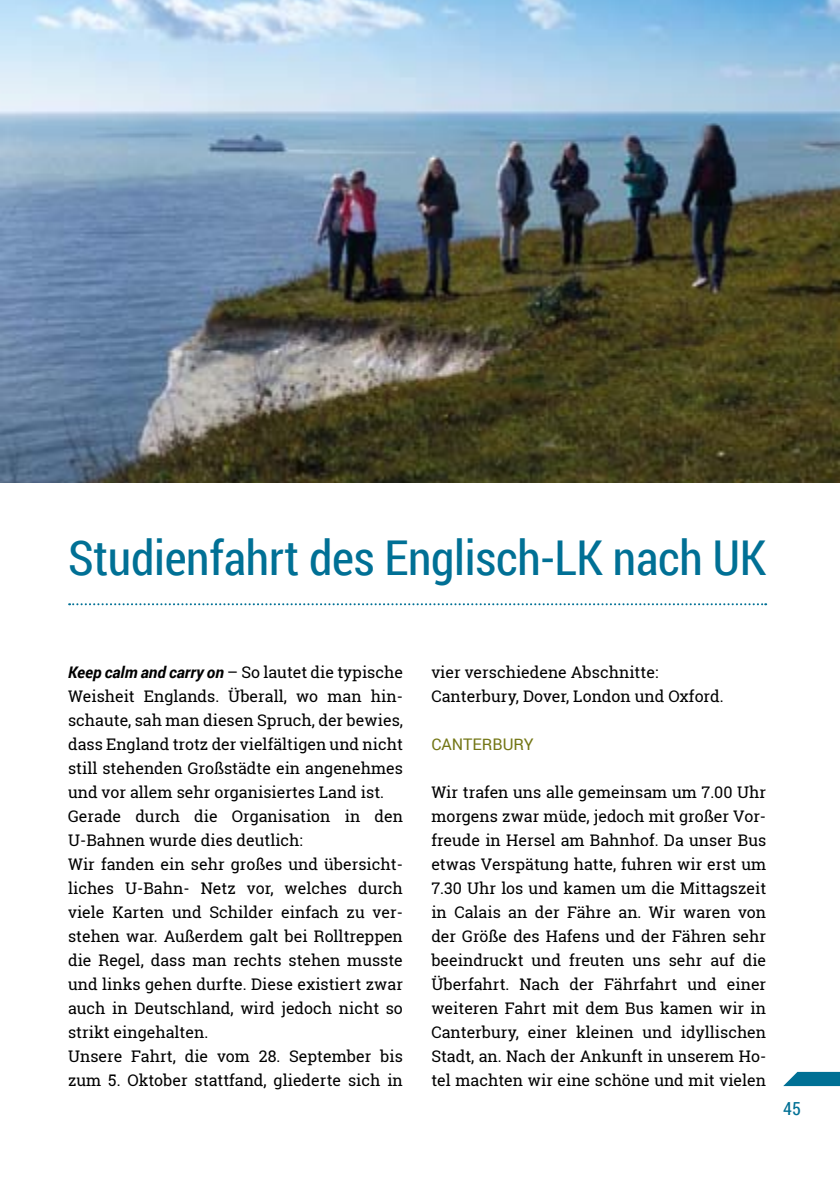
<style>
.page{position:relative;width:840px;height:1191px;background:#fff}
.page>*{position:absolute;margin:0;border:0;box-sizing:border-box;transform-origin:0 0}
.t1{font:48px "Roboto Condensed";letter-spacing:-.005em;color:#007095}
.t2{font:18px "Roboto Condensed";color:#007095}
.t3{font:16px/24px "Roboto Slab";color:#000}
.t4{font:16px "Roboto";color:#737615}
.s1{font-family:"Roboto";font-weight:700;font-style:italic}
</style>
<div class="page">
<svg style="left:783px;top:1071px;width:56px;height:15px"></svg>
<img style="left:0;top:0;width:839px;height:482px">
<svg style="left:69px;top:603px;width:696px;height:2px"></svg>
<h1 class="t1" style="left:68px;top:524px;width:699px">Studienfahrt des Englisch-LK nach UK</h1>
<p class="t3" style="left:68px;top:660px;width:336px"><span class="s1">Keep calm and carry on</span> – So lautet die typische Weisheit Englands. Überall, wo man hin&shy;schaute, sah man diesen Spruch, der bewies, dass England trotz der vielfältigen und nicht still stehenden Großstädte ein angenehmes und vor allem sehr organisiertes Land ist.<br>Gerade durch die Organisation in den U-Bahnen wurde dies deutlich:<br>Wir fanden ein sehr großes und übersicht&shy;liches U-Bahn- Netz vor, welches durch viele Karten und Schilder einfach zu ver&shy;stehen war. Außerdem galt bei Rolltreppen die Regel, dass man rechts stehen musste und links gehen durfte. Diese existiert zwar auch in Deutschland, wird jedoch nicht so strikt eingehalten.<br>Unsere Fahrt, die vom 28. September bis zum 5. Oktober stattfand, gliederte sich in</p>
<p class="t3" style="left:431px;top:660px;width:293px">vier verschiedene Abschnitte:<br>Canterbury, Dover, London und Oxford.</p>
<p class="t4" style="left:431px;top:733px;width:104px">CANTERBURY</p>
<p class="t3" style="left:431px;top:780px;width:336px;text-align:justify">Wir trafen uns alle gemeinsam um 7.00 Uhr morgens zwar müde, jedoch mit großer Vor&shy;freude in Hersel am Bahnhof. Da unser Bus etwas Verspätung hatte, fuhren wir erst um 7.30 Uhr los und kamen um die Mittagszeit in Calais an der Fähre an. Wir waren von der Größe des Hafens und der Fähren sehr beeindruckt und freuten uns sehr auf die Überfahrt. Nach der Fährfahrt und einer weiteren Fahrt mit dem Bus kamen wir in Canterbury, einer kleinen und idyllischen Stadt, an. Nach der Ankunft in unserem Ho&shy;tel machten wir eine schöne und mit vielen</p>
<p class="t2" style="left:782px;top:1096px;width:19px">45</p>
</div>
